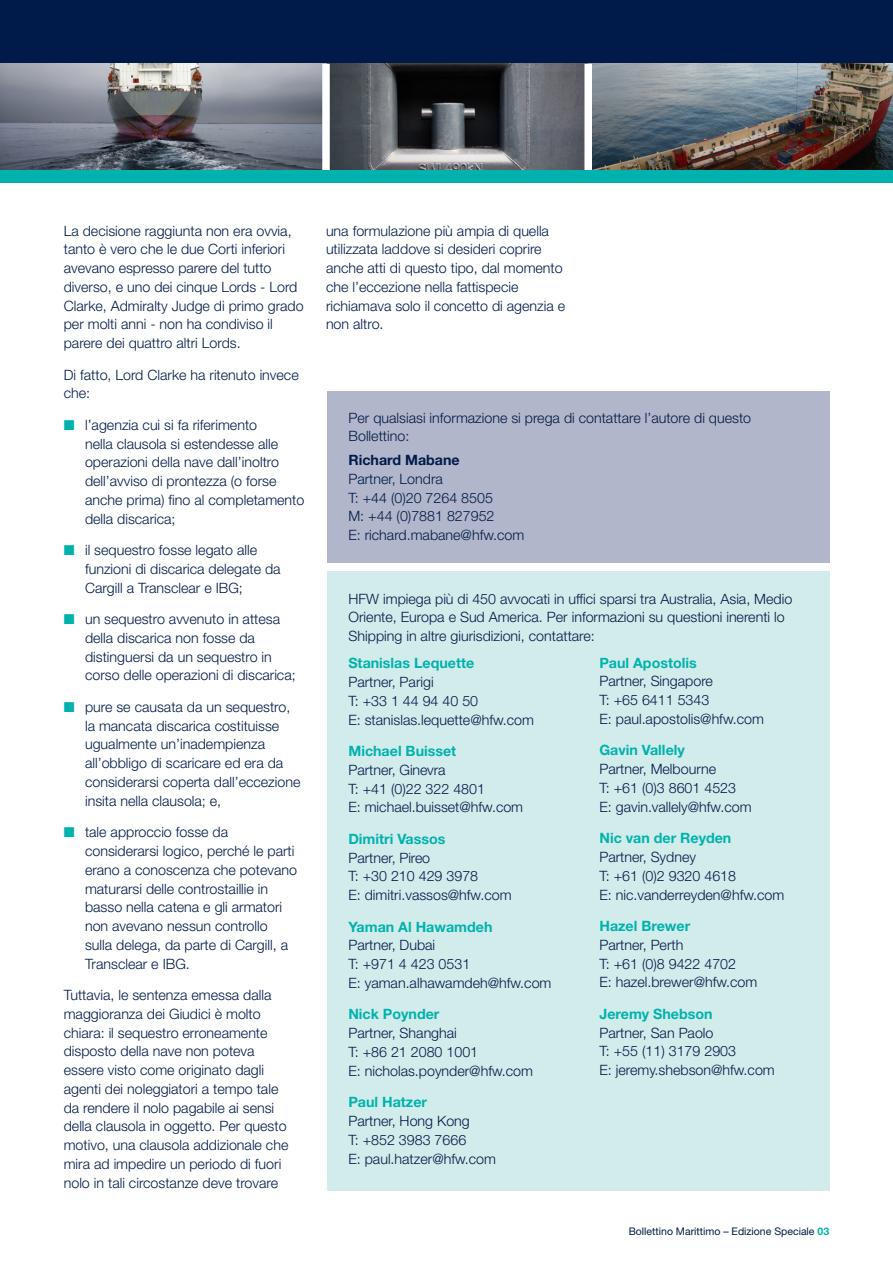
<style>
.page{position:relative;width:893px;height:1263px;background:#fff}
.page>*{position:absolute;margin:0;border:0;box-sizing:border-box;transform-origin:0 0}
.t1{font:300 14.25px/18.8px "Helvetica Neue LT Std";color:#001b49}
.t2{font:700 14.25px "Helvetica Neue LT Std";color:#00b2ad}
.t3{font:700 14.25px "Helvetica Neue LT Std";color:#001b49}
.t4{font:10.5px "Helvetica Neue LT Std";color:#001b49}
.s1{color:#00b2ad}
.s2{font-weight:700;color:#00b2ad}
</style>
<div class="page">
<div style="left:0;top:0;width:893px;height:170px;background:#001b49"></div>
<img style="left:330px;top:64px;width:254px;height:106px">
<img style="left:592px;top:64px;width:301px;height:106px">
<div style="left:584px;top:64px;width:8px;height:106px;background:#fff"></div>
<svg style="left:0;top:64px;width:322px;height:106px;background:#7a7e88"></svg>
<div style="left:322px;top:64px;width:8px;height:106px;background:#fff"></div>
<div style="left:0;top:170px;width:893px;height:13px;background:#00b2ad"></div>
<div style="left:327px;top:391px;width:502px;height:171px;background:#b1b6ca"></div>
<div style="left:327px;top:571px;width:502px;height:620px;background:#d1ecea"></div>
<p class="t1" style="left:64px;top:221px;width:241px">La decisione raggiunta non era ovvia, tanto è vero che le due Corti inferiori avevano espresso parere del tutto diverso, e uno dei cinque Lords - Lord Clarke, Admiralty Judge di primo grado per molti anni - non ha condiviso il parere dei quattro altri Lords.</p>
<p class="t1" style="left:64px;top:365px;width:236px">Di fatto, Lord Clarke ha ritenuto invece che:</p>
<p class="t1" style="left:85px;top:415px;width:221px;text-indent:-21px"><span class="s1">■</span> l’agenzia cui si fa riferimento<br>nella clausola si estendesse alle operazioni della nave dall’inoltro dell’avviso di prontezza (o forse anche prima) fino al completamento della discarica;</p>
<p class="t1" style="left:85px;top:540px;width:197px;text-indent:-21px"><span class="s1">■</span> il sequestro fosse legato alle funzioni di discarica delegate da<br>Cargill a Transclear e IBG;</p>
<p class="t1" style="left:85px;top:609px;width:212px;text-indent:-21px"><span class="s1">■</span> un sequestro avvenuto in attesa della discarica non fosse da distinguersi da un sequestro in corso delle operazioni di discarica;</p>
<p class="t1" style="left:85px;top:697px;width:217px;text-indent:-21px"><span class="s1">■</span> pure se causata da un sequestro, la mancata discarica costituisse ugualmente un’inadempienza all’obbligo di scaricare ed era da considerarsi coperta dall’eccezione insita nella clausola; e,</p>
<p class="t1" style="left:85px;top:822px;width:214px;text-indent:-21px"><span class="s1">■</span> tale approccio fosse da considerarsi logico, perché le parti erano a conoscenza che potevano maturarsi delle controstaillie in basso nella catena e gli armatori non avevano nessun controllo sulla delega, da parte di Cargill, a<br>Transclear e IBG.</p>
<p class="t1" style="left:64px;top:985px;width:226px">Tuttavia, le sentenza emessa dalla maggioranza dei Giudici è molto chiara: il sequestro erroneamente disposto della nave non poteva essere visto come originato dagli agenti dei noleggiatori a tempo tale da rendere il nolo pagabile ai sensi della clausola in oggetto. Per questo motivo, una clausola addizionale che mira ad impedire un periodo di fuori nolo in tali circostanze deve trovare</p>
<p class="t1" style="left:326px;top:221px;width:241px">una formulazione più ampia di quella utilizzata laddove si desideri coprire anche atti di questo tipo, dal momento che l’eccezione nella fattispecie richiamava solo il concetto di agenzia e non altro.</p>
<p class="t1" style="left:349px;top:408px;width:404px;line-height:18px">Per qualsiasi informazione si prega di contattare l’autore di questo<br>Bollettino:</p>
<p class="t3" style="left:348px;top:451px;width:113px">Richard Mabane</p>
<p class="t1" style="left:348px;top:469px;width:177px">Partner, Londra<br>T: +44 (0)20 7264 8505<br>M: +44 (0)7881 827952<br>E: richard.mabane@hfw.com</p>
<p class="t1" style="left:349px;top:589px;width:445px">HFW impiega più di 450 avvocati in uffici sparsi tra Australia, Asia, Medio<br>Oriente, Europa e Sud America. Per informazioni su questioni inerenti lo<br>Shipping in altre giurisdizioni, contattare:</p>
<p class="t2" style="left:348px;top:654px;width:127px">Stanislas Lequette</p>
<p class="t1" style="left:348px;top:672px;width:187px">Partner, Parigi<br>T: +33 1 44 94 40 50<br>E: stanislas.lequette@hfw.com</p>
<p class="t2" style="left:348px;top:742px;width:109px">Michael Buisset</p>
<p class="t1" style="left:348px;top:760px;width:176px">Partner, Ginevra<br>T: +41 (0)22 322 4801<br>E: michael.buisset@hfw.com</p>
<p class="t2" style="left:348px;top:830px;width:99px">Dimitri Vassos</p>
<p class="t1" style="left:348px;top:848px;width:165px">Partner, Pireo<br>T: +30 210 429 3978<br>E: dimitri.vassos@hfw.com</p>
<p class="t2" style="left:348px;top:918px;width:146px">Yaman Al Hawamdeh</p>
<p class="t1" style="left:348px;top:936px;width:205px">Partner, Dubai<br>T: +971 4 423 0531<br>E: yaman.alhawamdeh@hfw.com</p>
<p class="t2" style="left:348px;top:1005px;width:93px">Nick Poynder</p>
<p class="t1" style="left:348px;top:1023px;width:186px">Partner, Shanghai<br>T: +86 21 2080 1001<br>E: nicholas.poynder@hfw.com</p>
<p class="t2" style="left:348px;top:1093px;width:80px">Paul Hatzer</p>
<p class="t1" style="left:348px;top:1111px;width:149px">Partner, Hong Kong<br>T: +852 3983 7666<br>E: paul.hatzer@hfw.com</p>
<p class="t2" style="left:599px;top:654px;width:99px">Paul Apostolis</p>
<p class="t1" style="left:599px;top:672px;width:166px">Partner, Singapore<br>T: +65 6411 5343<br>E: paul.apostolis@hfw.com</p>
<p class="t2" style="left:599px;top:741px;width:87px">Gavin Vallely</p>
<p class="t1" style="left:599px;top:759px;width:154px">Partner, Melbourne<br>T: +61 (0)3 8601 4523<br>E: gavin.vallely@hfw.com</p>
<p class="t2" style="left:599px;top:829px;width:133px">Nic van der Reyden</p>
<p class="t1" style="left:599px;top:847px;width:186px">Partner, Sydney<br>T: +61 (0)2 9320 4618<br>E: nic.vanderreyden@hfw.com</p>
<p class="t2" style="left:599px;top:917px;width:92px">Hazel Brewer</p>
<p class="t1" style="left:599px;top:935px;width:159px">Partner, Perth<br>T: +61 (0)8 9422 4702<br>E: hazel.brewer@hfw.com</p>
<p class="t2" style="left:599px;top:1005px;width:115px">Jeremy Shebson</p>
<p class="t1" style="left:599px;top:1023px;width:177px">Partner, San Paolo<br>T: +55 (11) 3179 2903<br>E: jeremy.shebson@hfw.com</p>
<p class="t4" style="left:629px;top:1225px;width:202px">Bollettino Marittimo – Edizione Speciale <span class="s2">03</span></p>
</div>
